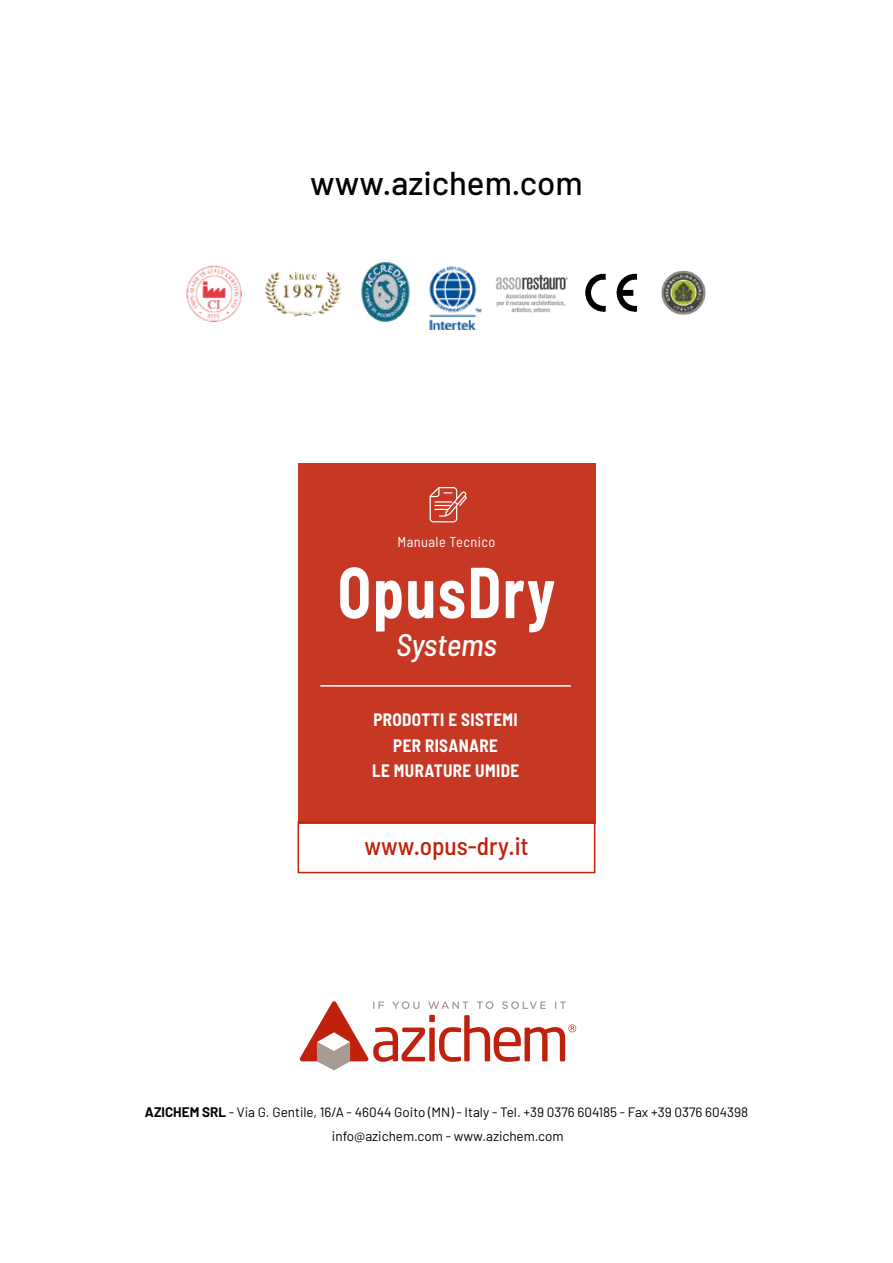
<style>
.page{position:relative;width:893px;height:1263px;background:#fff}
.page>*{position:absolute;margin:0;border:0;box-sizing:border-box;transform-origin:0 0}
.t1{font:700 semi-condensed 72px "Barlow";letter-spacing:.03em;color:#fff;scale:.85 1}
.t2{font:500 33px "Barlow";color:#000}
.t3{font:italic 500 semi-condensed 31.2px "Barlow";color:#fff}
.t4{font:500 semi-condensed 25.2px "Barlow";color:#c0210c}
.t5{font:700 semi-condensed 18px/25.7px "Barlow";letter-spacing:.02em;color:#fff;text-align:center;scale:.95 1}
.t6{font:semi-condensed 14.4px "Barlow";letter-spacing:.03em;color:#fff}
.t7{font:13.5px/24px "Barlow";color:#000;text-align:center}
.s1{font-weight:700}
</style>
<div class="page">
<img style="left:186px;top:265px;width:56px;height:57px">
<img style="left:265px;top:271px;width:76px;height:45px">
<img style="left:361px;top:262px;width:49px;height:60px">
<img style="left:429px;top:266px;width:52px;height:64px">
<img style="left:585px;top:273px;width:53px;height:39px">
<img style="left:661px;top:270px;width:45px;height:45px">
<img style="left:496px;top:274px;width:72px;height:39px">
<div style="left:298px;top:821px;width:297px;height:52px;border:2px solid #c0210c"></div>
<div style="left:298px;top:464px;width:297px;height:360px;background:#c63724"></div>
<hr style="left:320px;top:685px;width:251px;height:2px;background:#fff">
<svg style="left:430px;top:487px;width:37px;height:35px"></svg>
<svg style="left:299px;top:1001px;width:277px;height:69px"></svg>
<h2 class="t2" style="left:310px;top:159px;width:274px">www.azichem.com</h2>
<p class="t6" style="left:397px;top:532px;width:100px">Manuale Tecnico</p>
<h1 class="t1" style="left:338px;top:547px;width:258px">OpusDry</h1>
<h3 class="t3" style="left:396px;top:625px;width:102px">Systems</h3>
<h3 class="t5" style="left:372px;top:706px;width:156px">PRODOTTI E SISTEMI<br>PER RISANARE<br>LE MURATURE UMIDE</h3>
<h3 class="t4" style="left:364px;top:830px;width:166px">www.opus-dry.it</h3>
<p class="t7" style="left:145px;top:1099px;width:605px"><span class="s1">AZICHEM SRL</span> - Via G. Gentile, 16/A - 46044 Goito (MN) - Italy - Tel. +39 0376 604185 - Fax +39 0376 604398 info@azichem.com - www.azichem.com</p>
</div>
